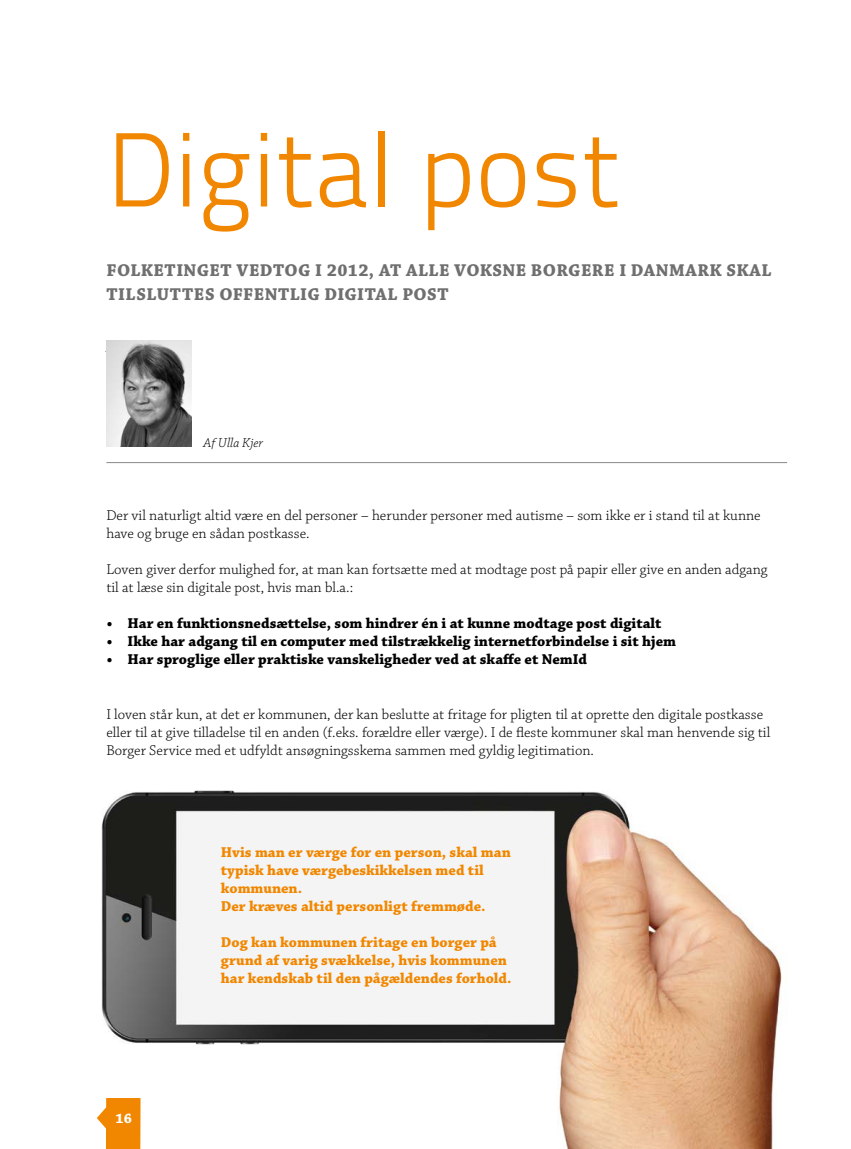
<style>
.page{position:relative;width:851px;height:1149px;background:#fff}
.page>*{position:absolute;margin:0;border:0;box-sizing:border-box;transform-origin:0 0}
.t1{font:300 105px "Titillium Text 22 L";color:#f18700}
.t2{font:700 18px "Chaparral Pro";letter-spacing:.025em;color:#706f6f}
.t3{font:300 15px/18px "Chaparral Pro";color:#000}
.t4{font:700 15px/18px "Chaparral Pro";color:#f18700}
.t5{font:700 15px "Chaparral Pro";color:#000}
.t6{font:700 14.55px "Chaparral Pro";color:#fff}
.t7{font:italic 300 13.5px "Chaparral Pro";color:#000}
</style>
<div class="page">
<img style="left:101px;top:790px;width:681px;height:358px">
<svg style="left:97px;top:1097px;width:43px;height:51px"></svg>
<img style="left:106px;top:340px;width:85px;height:106px">
<hr style="left:106px;top:462px;width:681px;height:1px;background:#878787">
<h1 class="t1" style="left:106px;top:93px;width:515px">Digital post</h1>
<p class="t2" style="left:106px;top:259px;width:24px">Folk</p>
<p class="t2" style="left:153px;top:259px;width:120px">etinget vedtog</p>
<p class="t2" style="left:315px;top:259px;width:153px">i 2012, at alle vok</p>
<p class="t2" style="left:492px;top:259px;width:64px">sne borg</p>
<p class="t2" style="left:581px;top:259px;width:188px">ere i Danmark skal</p>
<p class="t2" style="left:106px;top:283px;width:53px">tilslutt</p>
<p class="t2" style="left:194px;top:283px;width:96px">es Offentlig</p>
<p class="t2" style="left:324px;top:283px;width:24px">Digit</p>
<p class="t2" style="left:375px;top:283px;width:71px">al Post</p>
<p class="t7" style="left:203px;top:435px;width:61px">Af Ulla Kjer</p>
<p class="t3" style="left:106px;top:507px;width:655px">Der vil naturligt altid være en del personer – herunder personer med autisme – som ikke er i stand til at kunne have og bruge en sådan postkasse.</p>
<p class="t3" style="left:106px;top:561px;width:662px">Loven giver derfor mulighed for, at man kan fortsætte med at modtage post på papir eller give en anden adgang til at læse sin digitale post, hvis man bl.a.:</p>
<p class="t5" style="left:106px;top:614px;width:556px">• Har en funktionsnedsættelse, som hindrer én i at kunne modtage post digitalt</p>
<p class="t5" style="left:106px;top:632px;width:571px">• Ikke har adgang til en computer med tilstrækkelig internetforbindelse i sit hjem</p>
<p class="t5" style="left:106px;top:650px;width:482px">• Har sproglige eller praktiske vanskeligheder ved at skaffe et NemId</p>
<p class="t3" style="left:106px;top:705px;width:665px">I loven står kun, at det er kommunen, der kan beslutte at fritage for pligten til at oprette den digitale postkasse eller til at give tilladelse til en anden (f.eks. forældre eller værge). I de fleste kommuner skal man henvende sig til<br>Borger Service med et udfyldt ansøgningsskema sammen med gyldig legitimation.</p>
<p class="t6" style="left:116px;top:1109px;width:18px">16</p>
<p class="t4" style="left:221px;top:843px;width:291px">Hvis man er værge for en person, skal man typisk have værgebeskikkelsen med til kommunen.<br>Der kræves altid personligt fremmøde.</p>
<p class="t4" style="left:221px;top:933px;width:292px">Dog kan kommunen fritage en borger på grund af varig svækkelse, hvis kommunen har kendskab til den pågældendes forhold.</p>
</div>
